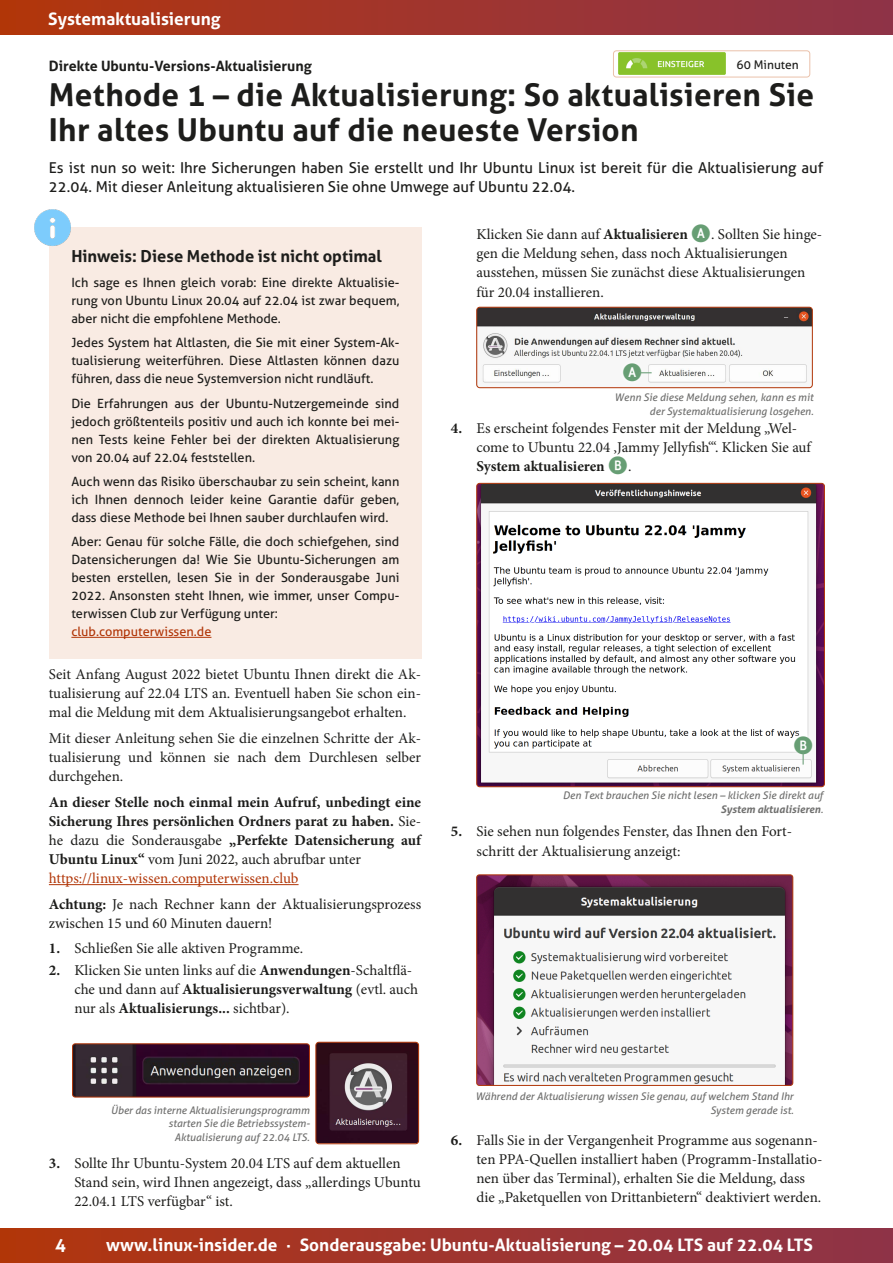
<style>
.page{position:relative;width:893px;height:1263px;background:#fff}
.page>*{position:absolute;margin:0;border:0;box-sizing:border-box;transform-origin:0 0}
.t1{font:700 31.5px/34.5px "Aller";letter-spacing:.01em;color:#1d1d1b}
.t2{font:700 24px "Fyra Alpha Circle";color:#679e74}
.t3{font:700 18px "Aller";color:#fff}
.t4{font:700 17.25px "Aller";color:#fff}
.t5{font:700 16.5px "Aller";color:#1d1d1b}
.t6{font:15px/19.2px "Minion Pro";color:#1d1d1b}
.t7{font:700 15px/19px "Minion Pro";color:#1d1d1b}
.t8{font:15px/19.5px "Aller";color:#1d1d1b}
.t9{font:700 14.25px "Aller";color:#1d1d1b}
.t10{font:12.75px/18px "Aller";color:#1d1d1b;text-align:justify}
.t11{font:12.75px "Aller";color:#b13608}
.t12{font:12px "Aller";color:#1d1d1b}
.t13{font:italic 10.5px/13.5px "Aller";color:#70706f;text-align:right}
.s1{font-weight:400}
.s2{font-weight:400;color:#b13608}
.s3{font-weight:700}
.s4{font-family:"Fyra Alpha Circle";font-weight:700;font-size:24px;color:#679e74}
</style>
<div class="page">
<div style="left:0;top:1229px;width:893px;height:34px;background:linear-gradient(to right,#b2360e,#8e344b)"></div>
<div style="left:0;top:0;width:893px;height:34px;background:linear-gradient(to right,#b2360e,#8e344b)"></div>
<hr style="left:49px;top:884px;width:250px;height:1px;background:#b13608">
<img style="left:478px;top:309px;width:333px;height:77px">
<div style="left:476px;top:307px;width:337px;height:81px;border:1px solid #b13608;border-radius:3px"></div>
<img style="left:478px;top:485px;width:345px;height:300px">
<div style="left:476px;top:483px;width:349px;height:304px;border:1px solid #b13608;border-radius:3px"></div>
<img style="left:478px;top:875px;width:315px;height:209px">
<div style="left:476px;top:875px;width:317px;height:211px;border:1px solid #b13608;border-radius:3px"></div>
<div style="left:789px;top:731px;width:28px;height:28px;background:#fff"></div>
<svg style="left:802px;top:752px;width:2px;height:13px"></svg>
<div style="left:49px;top:228px;width:373px;height:431px;background:#f9ebe3"></div>
<hr style="left:71px;top:637px;width:140px;height:1px;background:#b13608">
<img style="left:316px;top:1042px;width:101px;height:100px">
<div style="left:316px;top:1042px;width:103px;height:102px;border:1px solid #b13608;border-radius:3px"></div>
<img style="left:74px;top:1045px;width:234px;height:50px">
<div style="left:72px;top:1043px;width:238px;height:54px;border:1px solid #b13608;border-radius:3px"></div>
<div style="left:613px;top:51px;width:197px;height:26px;border:1px solid #eac1aa;border-radius:3px"></div>
<img style="left:619px;top:52px;width:106px;height:23px">
<div style="left:618px;top:359px;width:28px;height:27px;background:#fff"></div>
<svg style="left:639px;top:372px;width:13px;height:1px"></svg>
<img style="left:34px;top:209px;width:37px;height:37px">
<p class="t4" style="left:48px;top:8px;width:174px">Systemaktualisierung</p>
<p class="t9" style="left:49px;top:57px;width:264px">Direkte Ubuntu-Versions-Aktualisierung</p>
<p class="t12" style="left:737px;top:58px;width:64px">60 Minuten</p>
<h1 class="t1" style="left:49px;top:77px;width:767px">Methode 1 – die Aktualisierung: So aktualisieren Sie<br>Ihr altes Ubuntu auf die neueste Version</h1>
<p class="t8" style="left:49px;top:158px;width:776px">Es ist nun so weit: Ihre Sicherungen haben Sie erstellt und Ihr Ubuntu Linux ist bereit für die Aktualisierung auf<br>22.04. Mit dieser Anleitung aktualisieren Sie ohne Umwege auf Ubuntu 22.04.</p>
<p class="t5" style="left:71px;top:246px;width:312px">Hinweis: Diese Methode ist nicht optimal</p>
<p class="t10" style="left:71px;top:273px;width:329px">Ich sage es Ihnen gleich vorab: Eine direkte Aktualisie&shy;rung von Ubuntu Linux 20.04 auf 22.04 ist zwar bequem, aber nicht die empfohlene Methode.</p>
<p class="t10" style="left:71px;top:334px;width:329px">Jedes System hat Altlasten, die Sie mit einer System-Ak&shy;tualisierung weiterführen. Diese Altlasten können dazu führen, dass die neue Systemversion nicht rundläuft.</p>
<p class="t10" style="left:71px;top:394px;width:329px">Die Erfahrungen aus der Ubuntu-Nutzergemeinde sind jedoch größtenteils positiv und auch ich konnte bei mei&shy;nen Tests keine Fehler bei der direkten Aktualisierung von 20.04 auf 22.04 feststellen.</p>
<p class="t10" style="left:71px;top:472px;width:329px">Auch wenn das Risiko überschaubar zu sein scheint, kann ich Ihnen dennoch leider keine Garantie dafür geben, dass diese Methode bei Ihnen sauber durchlaufen wird.</p>
<p class="t10" style="left:71px;top:533px;width:329px">Aber: Genau für solche Fälle, die doch schiefgehen, sind Datensicherungen da! Wie Sie Ubuntu-Sicherungen am besten erstellen, lesen Sie in der Sonderausgabe Juni 2022. Ansonsten steht Ihnen, wie immer, unser Compu&shy;terwissen Club zur Verfügung unter:</p>
<p class="t11" style="left:71px;top:624px;width:142px">club.computerwissen.de</p>
<p class="t6" style="left:49px;top:665px;width:374px;text-align:justify">Seit Anfang August 2022 bietet Ubuntu Ihnen direkt die Ak&shy;tualisierung auf 22.04 LTS an. Eventuell haben Sie schon ein&shy;mal die Meldung mit dem Aktualisierungsangebot erhalten.</p>
<p class="t6" style="left:49px;top:728px;width:374px;text-align:justify">Mit dieser Anleitung sehen Sie die einzelnen Schritte der Ak&shy;tualisierung und können sie nach dem Durchlesen selber durchgehen.</p>
<p class="t7" style="left:49px;top:792px;width:374px">An dieser Stelle noch einmal mein Aufruf, unbedingt eine Sicherung Ihres persönlichen Ordners parat zu haben. <span class="s1">Sie&shy;he dazu die Sonderausgabe</span> „Perfekte Datensicherung auf Ubuntu Linux“ <span class="s1">vom Juni 2022, auch abrufbar unter </span><span class="s2">https://linux-wissen.computerwissen.club</span></p>
<p class="t6" style="left:49px;top:894px;width:374px"><span class="s3">Achtung:</span> Je nach Rechner kann der Aktualisierungsprozess zwischen 15 und 60 Minuten dauern!</p>
<p class="t6" style="left:49px;top:939px;width:256px"><span class="s3">1.</span> Schließen Sie alle aktiven Programme.</p>
<p class="t6" style="left:74px;top:960px;width:345px;text-indent:-26px"><span class="s3">2.</span> Klicken Sie unten links auf die <span class="s3">Anwendungen</span>-Schaltflä&shy;che und dann auf <span class="s3">Aktualisierungsverwaltung</span> (evtl. auch nur als <span class="s3">Aktualisierungs...</span> sichtbar).</p>
<p class="t6" style="left:476px;top:225px;width:347px">Klicken Sie dann auf <span class="s3">Aktualisieren</span> <span class="s4">a</span>. Sollten Sie hinge&shy;gen die Meldung sehen, dass noch Aktualisierungen ausstehen, müssen Sie zunächst diese Aktualisierungen für 20.04 installieren.</p>
<h2 class="t2" style="left:622px;top:359px;width:21px">a</h2>
<p class="t13" style="left:614px;top:391px;width:200px">Wenn Sie diese Meldung sehen, kann es mit der Systemaktualisierung losgehen.</p>
<p class="t6" style="left:476px;top:418px;width:336px;text-indent:-26px"><span class="s3">4.</span> Es erscheint folgendes Fenster mit der Meldung „Wel&shy;come to Ubuntu 22.04 ‚Jammy Jellyfish‘“. Klicken Sie auf<br><span class="s3">System aktualisieren</span> <span class="s4">b</span>.</p>
<h2 class="t2" style="left:793px;top:731px;width:21px">b</h2>
<p class="t13" style="left:563px;top:789px;width:262px">Den Text brauchen Sie nicht lesen – klicken Sie direkt auf<br><span class="s3">System aktualisieren</span>.</p>
<p class="t6" style="left:476px;top:822px;width:317px;text-indent:-26px"><span class="s3">5.</span> Sie sehen nun folgendes Fenster, das Ihnen den Fort&shy;schritt der Aktualisierung anzeigt:</p>
<p class="t13" style="left:111px;top:1103px;width:201px">Über das interne Aktualisierungsprogramm starten Sie die Betriebssystem-<br>Aktualisierung auf 22.04 LTS.</p>
<p class="t6" style="left:74px;top:1153px;width:348px;text-indent:-26px"><span class="s3">3.</span> Sollte Ihr Ubuntu-System 20.04 LTS auf dem aktuellen<br>Stand sein, wird Ihnen angezeigt, dass „allerdings Ubuntu<br>22.04.1 LTS verfügbar“ ist.</p>
<p class="t13" style="left:475px;top:1090px;width:319px">Während der Aktualisierung wissen Sie genau, auf welchem Stand Ihr<br>System gerade ist.</p>
<p class="t6" style="left:476px;top:1130px;width:347px;text-indent:-26px"><span class="s3">6.</span> Falls Sie in der Vergangenheit Programme aus sogenann&shy;ten PPA-Quellen installiert haben (Programm-Installatio&shy;nen über das Terminal), erhalten Sie die Meldung, dass die „Paketquellen von Drittanbietern“ deaktiviert werden.</p>
<p class="t3" style="left:55px;top:1235px;width:12px">4</p>
<p class="t4" style="left:106px;top:1234px;width:708px">www.linux-insider.de · Sonderausgabe: Ubuntu-Aktualisierung – 20.04 LTS auf 22.04 LTS</p>
</div>
